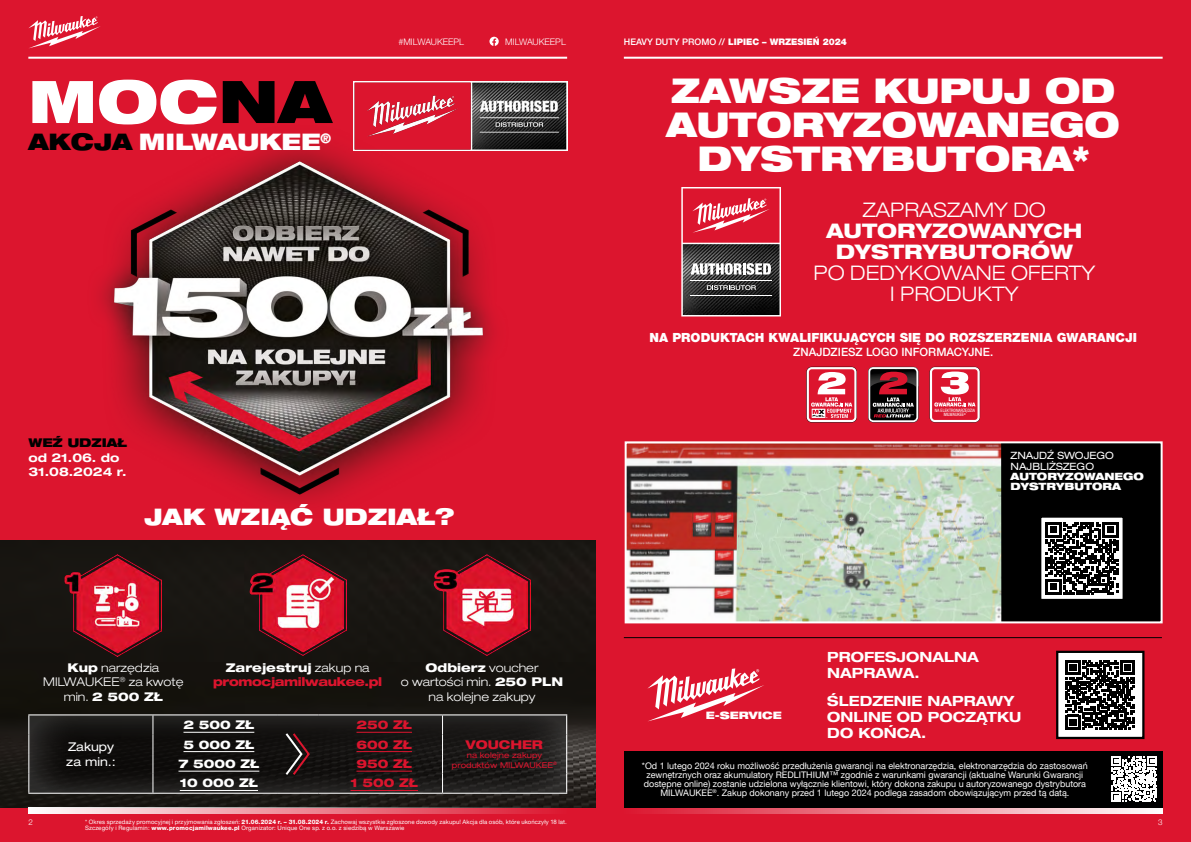
<style>
.page{position:relative;width:1191px;height:842px;background:#dc152e}
.page>*{position:absolute;margin:0;border:0;box-sizing:border-box;transform-origin:0 0}
.t1{font:900 expanded 58.7px "Helvetica Neue LTW1 G";letter-spacing:.005em;color:#fff}
.t2{font:900 expanded 34px/34px "Helvetica Neue LTW1 G";color:#fff;text-align:center}
.t3{font:900 expanded 22.7px "Helvetica Neue LTW1 G";color:#fff}
.t4{font:300 expanded 20px/21px "Helvetica Neue LTW1 G";color:#fff;text-align:center}
.t5{font:800 expanded 20px/21px "Helvetica Neue LTW1 G";color:#fff;text-align:center}
.t6{font:700 expanded 14px/16px "Helvetica Neue LTW1 G";color:#fff}
.t7{font:900 12.6px "Helvetica Neue LTW1 G";color:#fff}
.t8{font:300 expanded 12px/14.4px "Helvetica Neue LTW1 G";color:#fff;text-align:center}
.t9{font:800 expanded 12px/14.4px "Helvetica Neue LTW1 G";letter-spacing:-.03em;color:#dc152e;text-align:center}
.t10{font:800 expanded 12px "Helvetica Neue LTW1 G";color:#dc152e}
.t11{font:800 expanded 12px "Helvetica Neue LTW1 G";color:#fff}
.t12{font:700 expanded 12px/14.4px "Helvetica Neue LTW1 G";color:#fff}
.t13{font:expanded 12px/14.4px "Helvetica Neue LTW1 G";color:#fff}
.t14{font:900 expanded 12px "Helvetica Neue LTW1 G";color:#000}
.t15{font:500 11.4px "Helvetica Neue LTW1 G";color:#fff}
.t16{font:900 expanded 10.2px "Helvetica Neue LT Com";color:#fff}
.t17{font:900 expanded 10px/10px "Helvetica Neue LTW1 G";color:#fff}
.t18{font:expanded 10px/11px "Helvetica Neue LTW1 G";color:#fff}
.t19{font:9px/9px "Helvetica Neue LTW1 G";color:#fff;text-align:center}
.t20{font:900 9px "Helvetica Neue LTW1 G";color:#fff}
.t21{font:300 9px "Helvetica Neue LTW1 G";color:#fff}
.t22{font:expanded 8px/9.6px "Helvetica Neue LTW1 G";color:#dc152e;text-align:center}
.t23{font:300 8px "Helvetica Neue LTW1 G";color:#fff}
.t24{font:6px/6px "Helvetica Neue LTW1 G";letter-spacing:.015em;color:#fff}
.t25{font:condensed 4.5px/4.6px "Helvetica Neue LTW1 G";color:#fff;text-align:center}
.s1{color:#000}
.s2{font-weight:500}
.s3{font-weight:800}
.s4{color:#fff}
.s5{font-weight:300;color:#fff}
</style>
<div class="page">
<img style="left:99px;top:141px;width:409px;height:362px">
<img style="left:353px;top:81px;width:214px;height:69px">
<div style="left:0;top:541px;width:595px;height:266px;background:#171410"></div>
<img style="left:65px;top:555px;width:97px;height:101px">
<img style="left:249px;top:555px;width:97px;height:100px">
<img style="left:433px;top:555px;width:97px;height:100px">
<img style="left:29px;top:715px;width:537px;height:78px">
<svg style="left:153px;top:715px;width:1px;height:78px"></svg>
<svg style="left:442px;top:715px;width:1px;height:78px"></svg>
<hr style="left:28px;top:714px;width:125px;height:1px;background:#fff">
<svg style="left:28px;top:715px;width:1px;height:78px"></svg>
<hr style="left:28px;top:793px;width:125px;height:1px;background:#fff">
<hr style="left:153px;top:714px;width:124px;height:1px;background:#fff">
<hr style="left:277px;top:714px;width:41px;height:1px;background:#fff">
<hr style="left:277px;top:793px;width:41px;height:1px;background:#fff">
<hr style="left:318px;top:714px;width:124px;height:1px;background:#fff">
<hr style="left:442px;top:714px;width:125px;height:1px;background:#fff">
<svg style="left:566px;top:715px;width:1px;height:78px"></svg>
<hr style="left:442px;top:793px;width:125px;height:1px;background:#fff">
<hr style="left:153px;top:793px;width:124px;height:1px;background:#fff">
<hr style="left:318px;top:793px;width:124px;height:1px;background:#fff">
<hr style="left:183px;top:732px;width:71px;height:1px;background:#fff">
<svg style="left:284px;top:731px;width:27px;height:46px"></svg>
<hr style="left:356px;top:732px;width:56px;height:1px;background:#dc152e">
<hr style="left:183px;top:751px;width:71px;height:1px;background:#fff">
<hr style="left:356px;top:751px;width:56px;height:1px;background:#dc152e">
<hr style="left:178px;top:771px;width:81px;height:1px;background:#fff">
<hr style="left:356px;top:771px;width:56px;height:1px;background:#dc152e">
<hr style="left:180px;top:790px;width:78px;height:1px;background:#fff">
<hr style="left:350px;top:790px;width:68px;height:1px;background:#dc152e">
<svg style="left:29px;top:16px;width:71px;height:32px"></svg>
<svg style="left:624px;top:807px;width:538px;height:7px;background:#cb7681"></svg>
<svg style="left:28px;top:807px;width:539px;height:7px;background:#df8a95"></svg>
<hr style="left:28px;top:57px;width:539px;height:2px;background:#fff">
<hr style="left:624px;top:57px;width:538px;height:2px;background:#fff">
<svg style="left:489px;top:37px;width:10px;height:9px"></svg>
<img style="left:627px;top:444px;width:374px;height:176px">
<div style="left:624px;top:751px;width:538px;height:56px;background:#000"></div>
<svg style="left:1111px;top:756px;width:46px;height:46px"></svg>
<svg style="left:806px;top:367px;width:51px;height:55px"></svg>
<svg style="left:868px;top:367px;width:50px;height:55px;background:#623e42"></svg>
<svg style="left:929px;top:367px;width:51px;height:55px"></svg>
<hr style="left:624px;top:637px;width:537px;height:1px;background:#000">
<svg style="left:647px;top:668px;width:117px;height:53px"></svg>
<div style="left:1001px;top:443px;width:160px;height:179px;background:#000"></div>
<div style="left:1040px;top:516px;width:83px;height:84px;background:#fff"></div>
<svg style="left:1045px;top:522px;width:73px;height:72px"></svg>
<div style="left:1039px;top:515px;width:85px;height:86px;border:2px solid #000"></div>
<div style="left:1057px;top:652px;width:86px;height:86px;background:#fff"></div>
<svg style="left:1065px;top:660px;width:70px;height:69px"></svg>
<div style="left:1056px;top:651px;width:88px;height:88px;border:2px solid #000"></div>
<div style="left:624px;top:441px;width:538px;height:182px;border:2px solid #fff"></div>
<svg style="left:681px;top:187px;width:100px;height:129px"></svg>
<h1 class="t1" style="left:28px;top:64px;width:304px">MOC<span class="s1">NA</span></h1>
<h3 class="t3" style="left:28px;top:127px;width:304px"><span class="s1">AKCJA</span> MILWAUKEE<sup>®</sup></h3>
<h3 class="t14" style="left:28px;top:435px;width:100px">WEŹ UDZIAŁ</h3>
<h3 class="t12" style="left:28px;top:450px;width:100px">od 21.06. do<br>31.08.2024 r.</h3>
<p class="t21" style="left:398px;top:36px;width:67px">#MILWAUKEEPL</p>
<p class="t21" style="left:505px;top:36px;width:62px">MILWAUKEEPL</p>
<p class="t20" style="left:624px;top:36px;width:224px"><span class="s2">HEAVY DUTY PROMO //</span> LIPIEC – WRZESIEŃ 2024</p>
<h2 class="t2" style="left:666px;top:73px;width:455px">ZAWSZE KUPUJ OD<br>AUTORYZOWANEGO<br>DYSTRYBUTORA*</h2>
<h3 class="t4" style="left:863px;top:199px;width:184px">ZAPRASZAMY DO</h3>
<h3 class="t5" style="left:826px;top:220px;width:257px">AUTORYZOWANYCH<br>DYSTRYBUTORÓW</h3>
<h3 class="t4" style="left:813px;top:262px;width:283px">PO DEDYKOWANE OFERTY<br>I PRODUKTY</h3>
<h3 class="t7" style="left:649px;top:330px;width:489px">NA PRODUKTACH KWALIFIKUJĄCYCH SIĘ DO ROZSZERZENIA GWARANCJI</h3>
<p class="t15" style="left:793px;top:345px;width:201px">ZNAJDZIESZ LOGO INFORMACYJNE.</p>
<p class="t25" style="left:934px;top:408px;width:42px">NA ELEKTRONARZĘDZIA<br>MILWAUKEE<sup>®</sup></p>
<p class="t18" style="left:1010px;top:449px;width:105px">ZNAJDŹ SWOJEGO<br>NAJBLIŻSZEGO</p>
<p class="t17" style="left:1010px;top:471px;width:135px">AUTORYZOWANEGO<br>DYSTRYBUTORA</p>
<h3 class="t3" style="left:144px;top:502px;width:311px">JAK WZIĄĆ UDZIAŁ?</h3>
<h3 class="t8" style="left:43px;top:660px;width:142px"><span class="s3">Kup</span> narzędzia<br>MILWAUKEE<sup>®</sup> za kwotę min. <span class="s3">2 500 ZŁ</span></h3>
<h3 class="t8" style="left:401px;top:660px;width:164px"><span class="s3">Odbierz</span> voucher<br>o wartości min. <span class="s3">250 PLN </span>na kolejne zakupy</h3>
<h3 class="t9" style="left:213px;top:660px;width:171px"><span class="s4">Zarejestruj</span> <span class="s5">zakup na </span>promocjamilwaukee.pl</h3>
<h3 class="t13" style="left:66px;top:739px;width:51px">Zakupy za min.:</h3>
<h3 class="t11" style="left:183px;top:717px;width:72px">2 500 ZŁ</h3>
<h3 class="t10" style="left:356px;top:717px;width:57px">250 ZŁ</h3>
<h3 class="t11" style="left:183px;top:736px;width:72px">5 000 ZŁ</h3>
<h3 class="t10" style="left:356px;top:736px;width:57px">600 ZŁ</h3>
<h3 class="t11" style="left:178px;top:756px;width:82px">7 5000 ZŁ</h3>
<h3 class="t10" style="left:356px;top:756px;width:57px">950 ZŁ</h3>
<h3 class="t11" style="left:180px;top:775px;width:80px">10 000 ZŁ</h3>
<h3 class="t10" style="left:350px;top:775px;width:69px">1 500 ZŁ</h3>
<h3 class="t10" style="left:466px;top:737px;width:79px">VOUCHER</h3>
<p class="t22" style="left:452px;top:750px;width:106px">na kolejne zakupy produktów MILWAUKEE<sup>®</sup></p>
<p class="t16" style="left:706px;top:708px;width:77px">E-SERVICE</p>
<h3 class="t6" style="left:827px;top:649px;width:153px">PROFESJONALNA<br>NAPRAWA.</h3>
<h3 class="t6" style="left:827px;top:692px;width:196px">ŚLEDZENIE NAPRAWY<br>ONLINE OD POCZĄTKU<br>DO KOŃCA.</h3>
<p class="t19" style="left:642px;top:761px;width:447px">*Od 1 lutego 2024 roku możliwość przedłużenia gwarancji na elektronarzędzia, elektronarzędzia do zastosowań zewnętrznych oraz akumulatory REDLITHIUM™ zgodnie z warunkami gwarancji (aktualne Warunki Gwarancji dostępne online) zostanie udzielona wyłącznie klientowi, który dokona zakupu u autoryzowanego dystrybutora MILWAUKEE<sup>®</sup>. Zakup dokonany przed 1 lutego 2024 podlega zasadom obowiązującym przed tą datą.</p>
<p class="t24" style="left:85px;top:819px;width:483px">* Okres sprzedaży promocyjnej i przyjmowania zgłoszeń: <span class="s3">21.06.2024 r. – 31.08.2024 r.</span> Zachowaj wszystkie zgłoszone dowody zakupu! Akcja dla osób, które ukończyły 18 lat.<br>Szczegóły i Regulamin: <span class="s3">www.promocjamilwaukee.pl</span> Organizator: Unique One sp. z o.o. z siedzibą w Warszawie</p>
<p class="t23" style="left:28px;top:817px;width:6px">2</p>
<p class="t23" style="left:1158px;top:817px;width:6px">3</p>
</div>
